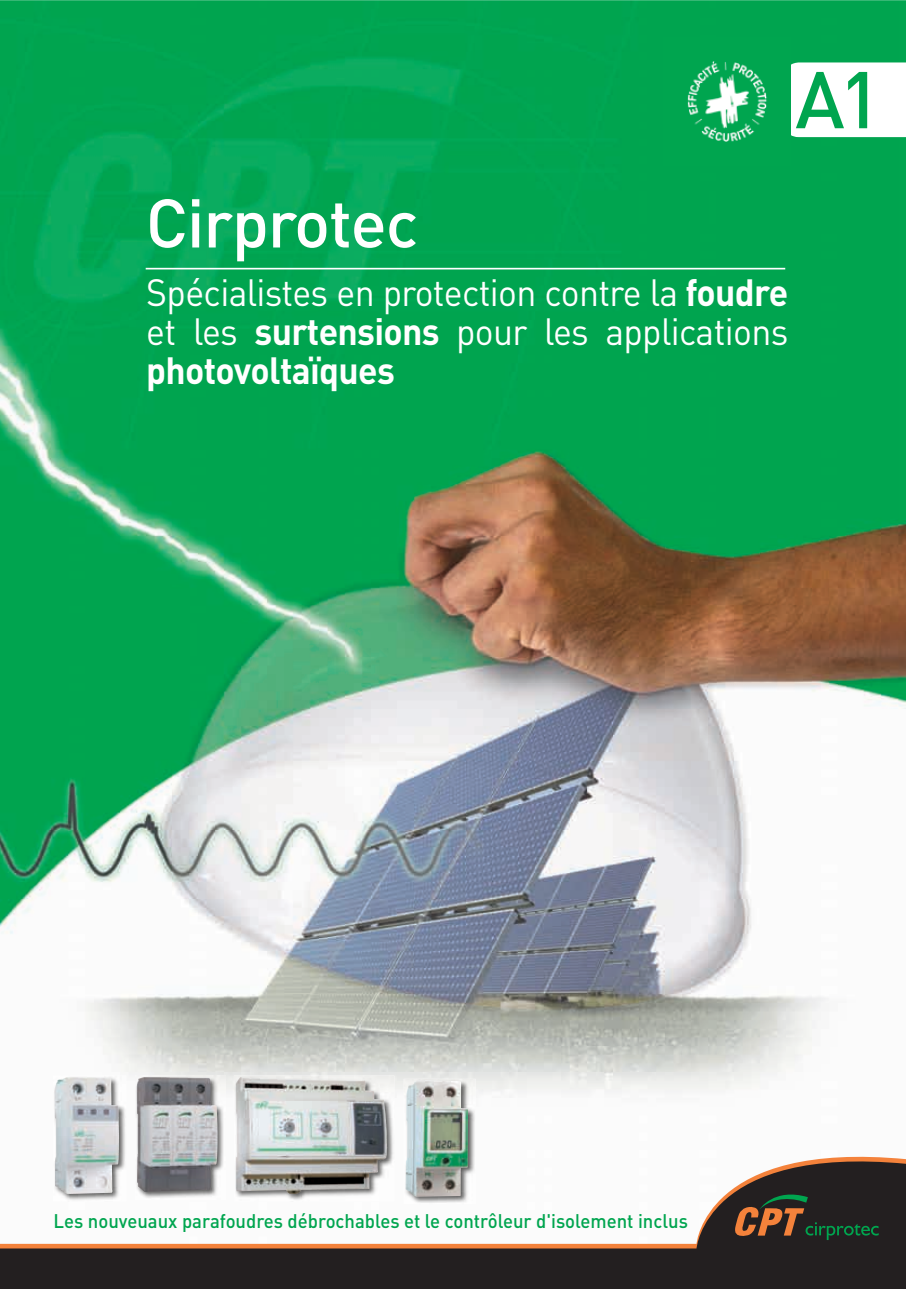
<style>
.page{position:relative;width:906px;height:1289px;background:#fff}
.page>*{position:absolute;margin:0;border:0;box-sizing:border-box;transform-origin:0 0}
.t1{font:500 79.05px "DIN Pro";color:#00a54f}
.t2{font:500 67.5px "DIN Pro";letter-spacing:-.02em;color:#fff}
.t3{font:37.5px/39px "DIN Pro";letter-spacing:-.02em;color:#fff;text-align:justify;scale:.95 1}
.t4{font:500 19.5px "DIN";color:#00a54f;scale:.95 1}
.s1{font-weight:700}
</style>
<div class="page">
<img style="left:0;top:0;width:906px;height:1098px">
<svg style="left:791px;top:62px;width:115px;height:75px"></svg>
<hr style="left:146px;top:268px;width:639px;height:1px;background:#fff">
<svg style="left:0;top:1156px;width:906px;height:132px"></svg>
<svg style="left:734px;top:1186px;width:144px;height:53px;background:#3b3426"></svg>
<img style="left:135px;top:1075px;width:90px;height:124px">
<img style="left:137px;top:1076px;width:81px;height:115px">
<img style="left:53px;top:1075px;width:73px;height:126px">
<img style="left:54px;top:1077px;width:56px;height:116px">
<img style="left:234px;top:1075px;width:160px;height:126px">
<img style="left:236px;top:1077px;width:151px;height:117px">
<img style="left:404px;top:1078px;width:71px;height:126px">
<img style="left:405px;top:1080px;width:63px;height:116px">
<img style="left:663px;top:38px;width:128px;height:127px">
<h1 class="t1" style="left:795px;top:46px;width:88px">A1</h1>
<h2 class="t2" style="left:146px;top:177px;width:274px">Cirprotec</h2>
<p class="t3" style="left:146px;top:271px;width:677px">Spécialistes en protection contre la <span class="s1">foudre </span>et les <span class="s1">surtensions</span> pour les applications <span class="s1">photovoltaïques</span></p>
<p class="t4" style="left:54px;top:1207px;width:669px">Les nouveuaux parafoudres débrochables et le contrôleur d'isolement inclus</p>
</div>
